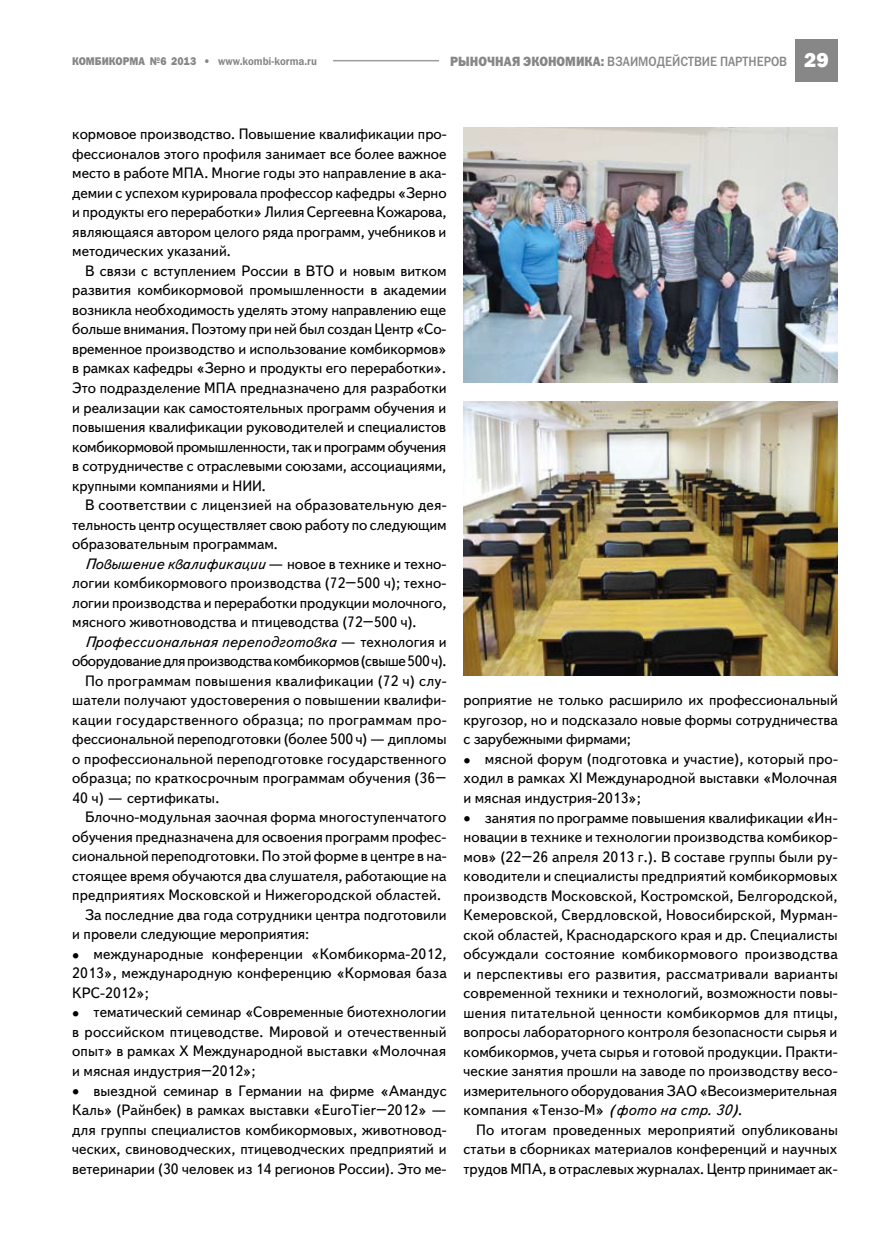
<style>
.page{position:relative;width:893px;height:1234px;background:#fff}
.page>*{position:absolute;margin:0;border:0;box-sizing:border-box;transform-origin:0 0}
.t1{font:15px/19.5px "Text Book C";color:#000;text-align:justify}
.t2{font:15px "Text Book C";letter-spacing:.02em;color:#000}
.t3{font:15px "Text Book C";letter-spacing:-.025em;color:#000}
.t4{font:italic 15px "Text Book C";color:#000}
.t5{font:13.5px "Franklin Gothic Medium C";color:#878787;scale:.9 1}
.t6{font:11.25px "Franklin Gothic Demi C";color:#878787;scale:.9 1}
.s1{font-family:"Franklin Gothic Heavy C"}
.s2{font-family:"Franklin Gothic";font-weight:800;font-size:21px;color:#fff}
.s3{font-style:italic}
.s4{font-style:normal}
.s5{font-weight:700}
</style>
<div class="page">
<div style="left:795px;top:39px;width:43px;height:42px;background:#878787"></div>
<hr style="left:333px;top:60px;width:106px;height:1px;background:#9d9c9c">
<img style="left:463px;top:128px;width:375px;height:254px">
<img style="left:463px;top:401px;width:375px;height:274px">
<p class="t6" style="left:72px;top:54px;width:274px"><span class="s1">КОМБИКОРМА №6 2013 •</span> www.kombi-korma.ru</p>
<p class="t5" style="left:450px;top:54px;width:422px"><span class="s1">РЫНОЧНАЯ ЭКОНОМИКА:</span> ВЗАИМОДЕЙСТВИЕ ПАРТНЕРОВ <span class="s2">29</span></p>
<p class="t1" style="left:72px;top:125px;width:376px">кормовое производство. Повышение квалификации про&shy;фессионалов этого профиля занимает все более важное место в работе МПА. Многие годы это направление в ака&shy;демии с успехом курировала профессор кафедры «Зерно и продукты его переработки» Лилия Сергеевна Кожарова, являющаяся автором целого ряда программ, учебников и методических указаний.</p>
<p class="t1" style="left:72px;top:261px;width:376px;text-indent:13px">В связи с вступлением России в ВТО и новым витком развития комбикормовой промышленности в академии возникла необходимость уделять этому направлению еще больше внимания. Поэтому при ней был создан Центр «Со&shy;временное производство и использование комбикормов» в рамках кафедры «Зерно и продукты его переработки».<br>Это подразделение МПА предназначено для разработки и реализации как самостоятельных программ обучения и повышения квалификации руководителей и специалистов комбикормовой промышленности, так и программ обучения в сотрудничестве с отраслевыми союзами, ассоциациями, крупными компаниями и НИИ.</p>
<p class="t1" style="left:72px;top:495px;width:376px;text-indent:13px">В соответствии с лицензией на образовательную дея&shy;тельность центр осуществляет свою работу по следующим образовательным программам.</p>
<p class="t1" style="left:72px;top:554px;width:376px;text-indent:13px"><span class="s3">Повышение квалификации</span> — новое в технике и техно&shy;логии комбикормового производства (72–500 ч); техно&shy;логии производства и переработки продукции молочного, мясного животноводства и птицеводства (72–500 ч).</p>
<p class="t4" style="left:85px;top:633px;width:363px">Профессиональная переподготовка <span class="s4">— технология и</span></p>
<p class="t3" style="left:72px;top:653px;width:376px">оборудование для производства комбикормов (свыше 500 ч).</p>
<p class="t2" style="left:85px;top:672px;width:363px">По программам повышения квалификации (72 ч) слу-</p>
<p class="t1" style="left:72px;top:690px;width:376px">шатели получают удостоверения о повышении квалифи-</p>
<p class="t2" style="left:72px;top:711px;width:376px">кации государственного образца; по программам про-</p>
<p class="t1" style="left:72px;top:729px;width:376px">фессиональной переподготовки (более 500 ч) — дипломы</p>
<p class="t1" style="left:72px;top:749px;width:376px">о профессиональной переподготовке государственного</p>
<p class="t1" style="left:72px;top:768px;width:376px">образца; по краткосрочным программам обучения (36–</p>
<p class="t1" style="left:72px;top:788px;width:149px">40 ч) — сертификаты.</p>
<p class="t1" style="left:85px;top:807px;width:363px">Блочно-модульная заочная форма многоступенчатого</p>
<p class="t1" style="left:72px;top:827px;width:375px">обучения предназначена для освоения программ профес-</p>
<p class="t1" style="left:72px;top:846px;width:376px">сиональной переподготовки. По этой форме в центре в на-</p>
<p class="t1" style="left:72px;top:866px;width:376px">стоящее время обучаются два слушателя, работающие на</p>
<p class="t1" style="left:72px;top:885px;width:370px">предприятиях Московской и Нижегородской областей.</p>
<p class="t1" style="left:85px;top:905px;width:363px">За последние два года сотрудники центра подготовили</p>
<p class="t1" style="left:72px;top:924px;width:238px">и провели следующие мероприятия:</p>
<p class="t1" style="left:72px;top:944px;width:376px"><span class="s5">•</span> международные конференции «Комбикорма-2012, 2013», международную конференцию «Кормовая база КРС-2012»;</p>
<p class="t1" style="left:72px;top:1002px;width:376px"><span class="s5">•</span> тематический семинар «Современные биотехнологии в российском птицеводстве. Мировой и отечественный опыт» в рамках Х Международной выставки «Молочная и мясная индустрия–2012»;</p>
<p class="t1" style="left:72px;top:1080px;width:376px"><span class="s5">•</span> выездной семинар в Германии на фирме «Амандус Каль» (Райнбек) в рамках выставки «EuroTier–2012» — для группы специалистов комбикормовых, животновод&shy;ческих, свиноводческих, птицеводческих предприятий и ветеринарии (30 человек из 14 регионов России). Это ме-</p>
<p class="t1" style="left:463px;top:690px;width:376px">роприятие не только расширило их профессиональный кругозор, но и подсказало новые формы сотрудничества с зарубежными фирмами;</p>
<p class="t1" style="left:463px;top:749px;width:376px"><span class="s5">•</span> мясной форум (подготовка и участие), который про&shy;ходил в рамках ХI Международной выставки «Молочная и мясная индустрия-2013»;</p>
<p class="t1" style="left:463px;top:807px;width:376px"><span class="s5">•</span> занятия по программе повышения квалификации «Ин&shy;новации в технике и технологии производства комбикор&shy;мов» (22–26 апреля 2013 г.). В составе группы были ру&shy;ководители и специалисты предприятий комбикормовых производств Московской, Костромской, Белгородской, Кемеровской, Свердловской, Новосибирской, Мурман&shy;ской областей, Краснодарского края и др. Специалисты обсуждали состояние комбикормового производства и перспективы его развития, рассматривали варианты современной техники и технологий, возможности повы&shy;шения питательной ценности комбикормов для птицы, вопросы лабораторного контроля безопасности сырья и комбикормов, учета сырья и готовой продукции. Практи&shy;ческие занятия прошли на заводе по производству весо&shy;измерительного оборудования ЗАО «Весоизмерительная компания «Тензо-М» <span class="s3">(фото на стр. 30)</span>.</p>
<p class="t1" style="left:463px;top:1119px;width:376px;text-indent:13px">По итогам проведенных мероприятий опубликованы статьи в сборниках материалов конференций и научных трудов МПА, в отраслевых журналах. Центр принимает ак-</p>
</div>
